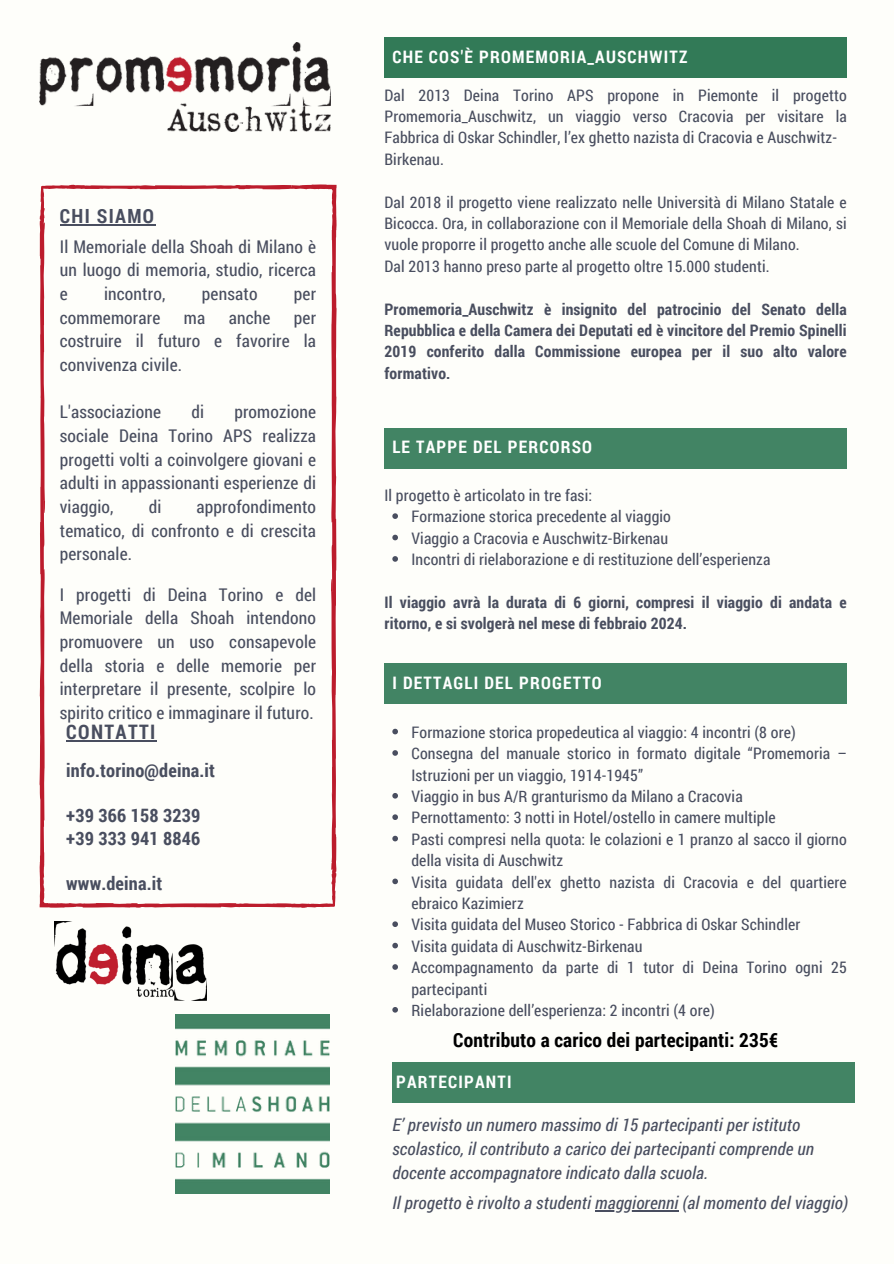
<style>
.page{position:relative;width:894px;height:1264px;background:#fff}
.page>*{position:absolute;margin:0;border:0;box-sizing:border-box;transform-origin:0 0}
.t1{font:700 19.95px "Roboto Condensed";letter-spacing:.07em;color:#494e5f}
.t2{font:700 19.5px "Roboto Condensed";letter-spacing:.01em;color:#000}
.t3{font:700 19.5px "Roboto Condensed";letter-spacing:.07em;color:#494e5f}
.t4{font:700 18.45px "Roboto Condensed";letter-spacing:.01em;color:#494e5f}
.t5{font:17.55px/23.7px "Roboto Condensed";letter-spacing:.01em;color:#494e5f;text-align:justify}
.t6{font:italic 17.4px/23.7px "Roboto Condensed";letter-spacing:.01em;color:#494e5f}
.t7{font:700 17.25px "Roboto Condensed";letter-spacing:.07em;color:#fff}
.t8{font:15.9px/21.5px "Roboto Condensed";letter-spacing:.01em;color:#494e5f}
.t9{font:700 15.9px/21.5px "Roboto Condensed";letter-spacing:.01em;color:#494e5f;text-align:justify}
</style>
<div class="page">
<div style="left:0;top:0;width:893px;height:1263px;background:#fefefa"></div>
<div style="left:384px;top:38px;width:462px;height:40px;background:#327a57"></div>
<img style="left:39px;top:43px;width:291px;height:89px">
<svg style="left:39px;top:184px;width:297px;height:723px"></svg>
<div style="left:384px;top:663px;width:462px;height:41px;background:#428464"></div>
<div style="left:384px;top:428px;width:462px;height:40px;background:#428464"></div>
<div style="left:392px;top:1062px;width:462px;height:40px;background:#428464"></div>
<img style="left:175px;top:1014px;width:154px;height:179px">
<img style="left:54px;top:921px;width:152px;height:79px">
<hr style="left:60px;top:224px;width:95px;height:1px;background:#494e5f">
<svg style="left:392px;top:728px;width:6px;height:6px"></svg>
<svg style="left:392px;top:750px;width:6px;height:5px"></svg>
<svg style="left:392px;top:793px;width:6px;height:5px"></svg>
<svg style="left:392px;top:814px;width:6px;height:6px"></svg>
<svg style="left:392px;top:835px;width:6px;height:6px"></svg>
<svg style="left:392px;top:878px;width:6px;height:6px"></svg>
<svg style="left:392px;top:921px;width:6px;height:6px"></svg>
<svg style="left:392px;top:942px;width:6px;height:6px"></svg>
<svg style="left:392px;top:964px;width:6px;height:5px"></svg>
<svg style="left:392px;top:1007px;width:6px;height:5px"></svg>
<svg style="left:392px;top:513px;width:6px;height:6px"></svg>
<svg style="left:392px;top:534px;width:6px;height:6px"></svg>
<svg style="left:392px;top:556px;width:6px;height:5px"></svg>
<hr style="left:595px;top:1210px;width:83px;height:1px;background:#494e5f">
<hr style="left:66px;top:740px;width:91px;height:1px;background:#494e5f">
<p class="t3" style="left:60px;top:203px;width:96px">CHI SIAMO</p>
<p class="t5" style="left:60px;top:234px;width:258px">Il Memoriale della Shoah di Milano è un luogo di memoria, studio, ricerca e</p>
<p class="t5" style="left:104px;top:281px;width:63px">incontro,</p>
<p class="t5" style="left:202px;top:281px;width:57px">pensato</p>
<p class="t5" style="left:294px;top:281px;width:24px">per</p>
<p class="t5" style="left:60px;top:305px;width:102px">commemorare</p>
<p class="t5" style="left:184px;top:305px;width:23px">ma</p>
<p class="t5" style="left:229px;top:305px;width:43px">anche</p>
<p class="t5" style="left:60px;top:305px;width:258px;text-indent:234px">per costruire il futuro e favorire la convivenza civile.</p>
<p class="t5" style="left:60px;top:399px;width:103px">L'associazione</p>
<p class="t5" style="left:191px;top:399px;width:14px">di</p>
<p class="t5" style="left:60px;top:399px;width:258px;text-indent:174px">promozione sociale Deina Torino APS realizza progetti volti a coinvolgere giovani e adulti in appassionanti esperienze di viaggio,</p>
<p class="t5" style="left:60px;top:494px;width:258px;text-indent:137px">approfondimento tematico, di confronto e di crescita personale.</p>
<p class="t5" style="left:60px;top:582px;width:258px">I progetti di Deina Torino e del Memoriale della Shoah intendono promuovere un uso consapevole della storia e delle memorie per interpretare il presente, scolpire lo spirito critico e immaginare il futuro.</p>
<p class="t5" style="left:149px;top:494px;width:14px">di</p>
<p class="t1" style="left:66px;top:718px;width:91px">CONTATTI</p>
<p class="t4" style="left:66px;top:758px;width:150px">info.torino@deina.it</p>
<p class="t4" style="left:66px;top:803px;width:135px">+39 366 158 3239</p>
<p class="t4" style="left:66px;top:825px;width:135px">+39 333 941 8846</p>
<p class="t4" style="left:66px;top:870px;width:97px">www.deina.it</p>
<p class="t7" style="left:392px;top:45px;width:296px">CHE COS'È PROMEMORIA_AUSCHWITZ</p>
<p class="t8" style="left:384px;top:84px;width:463px;text-align:justify">Dal 2013 Deina Torino APS propone in Piemonte il progetto Promemoria_Auschwitz, un viaggio verso Cracovia per visitare la Fabbrica di Oskar Schindler, l’ex ghetto nazista di Cracovia e Auschwitz-</p>
<p class="t8" style="left:384px;top:148px;width:61px">Birkenau.</p>
<p class="t8" style="left:384px;top:191px;width:463px;text-align:justify">Dal 2018 il progetto viene realizzato nelle Università di Milano Statale e Bicocca. Ora, in collaborazione con il Memoriale della Shoah di Milano, si vuole proporre il progetto anche alle scuole del Comune di Milano.</p>
<p class="t8" style="left:384px;top:255px;width:386px">Dal 2013 hanno preso parte al progetto oltre 15.000 studenti.</p>
<p class="t9" style="left:384px;top:298px;width:463px">Promemoria_Auschwitz è insignito del patrocinio del Senato della Repubblica e della Camera dei Deputati ed è vincitore del Premio Spinelli 2019 conferito dalla Commissione europea per il suo alto valore formativo.</p>
<p class="t7" style="left:392px;top:435px;width:201px">LE TAPPE DEL PERCORSO</p>
<p class="t8" style="left:384px;top:484px;width:209px">Il progetto è articolato in tre fasi:</p>
<p class="t8" style="left:411px;top:505px;width:261px">Formazione storica precedente al viaggio</p>
<p class="t8" style="left:411px;top:527px;width:258px">Viaggio a Cracovia e Auschwitz-Birkenau</p>
<p class="t8" style="left:411px;top:548px;width:360px">Incontri di rielaborazione e di restituzione dell’esperienza</p>
<p class="t9" style="left:384px;top:591px;width:463px">Il viaggio avrà la durata di 6 giorni, compresi il viaggio di andata e ritorno, e si svolgerà nel mese di febbraio 2024.</p>
<p class="t7" style="left:392px;top:671px;width:211px">I DETTAGLI DEL PROGETTO</p>
<p class="t8" style="left:411px;top:721px;width:386px">Formazione storica propedeutica al viaggio: 4 incontri (8 ore)</p>
<p class="t8" style="left:411px;top:742px;width:436px">Consegna del manuale storico in formato digitale “Promemoria –<br>Istruzioni per un viaggio, 1914-1945”</p>
<p class="t8" style="left:411px;top:785px;width:333px">Viaggio in bus A/R granturismo da Milano a Cracovia</p>
<p class="t8" style="left:411px;top:806px;width:365px">Pernottamento: 3 notti in Hotel/ostello in camere multiple</p>
<p class="t8" style="left:411px;top:827px;width:436px">Pasti compresi nella quota: le colazioni e 1 pranzo al sacco il giorno della visita di Auschwitz</p>
<p class="t8" style="left:411px;top:870px;width:436px">Visita guidata dell'ex ghetto nazista di Cracovia e del quartiere ebraico Kazimierz</p>
<p class="t8" style="left:411px;top:913px;width:390px">Visita guidata del Museo Storico - Fabbrica di Oskar Schindler</p>
<p class="t8" style="left:411px;top:934px;width:232px">Visita guidata di Auschwitz-Birkenau</p>
<p class="t8" style="left:411px;top:956px;width:436px">Accompagnamento da parte di 1 tutor di Deina Torino ogni 25 partecipanti</p>
<p class="t8" style="left:411px;top:999px;width:305px">Rielaborazione dell’esperienza: 2 incontri (4 ore)</p>
<p class="t2" style="left:453px;top:1026px;width:326px">Contributo a carico dei partecipanti: 235€</p>
<p class="t7" style="left:396px;top:1069px;width:117px">PARTECIPANTI</p>
<p class="t6" style="left:392px;top:1112px;width:423px">E’ previsto un numero massimo di 15 partecipanti per istituto scolastico, il contributo a carico dei partecipanti comprende un docente accompagnatore indicato dalla scuola.</p>
<p class="t6" style="left:392px;top:1190px;width:457px">Il progetto è rivolto a studenti maggiorenni (al momento del viaggio)</p>
</div>
